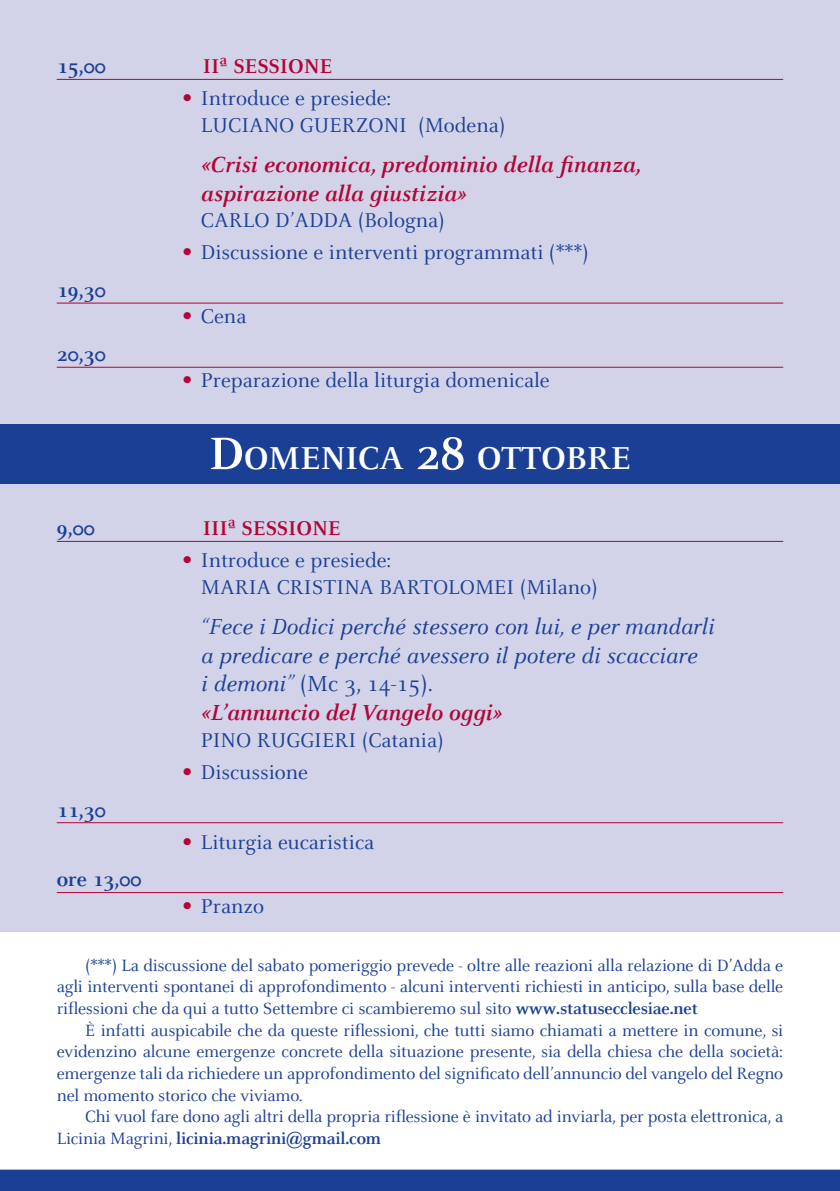
<style>
.page{position:relative;width:840px;height:1191px;background:#fff}
.page>*{position:absolute;margin:0;border:0;box-sizing:border-box;transform-origin:0 0}
.t1{font:700 35px "Celeste";letter-spacing:-.015em;color:#fff}
.t2{font:italic 24px/28.8px "Celeste";color:#1b3f94}
.t3{font:italic 700 24px/28.8px "Celeste";color:#b30437}
.t4{font:22px/26.4px "Celeste";color:#1b3f94}
.t5{font:700 22px "Celeste";color:#1b3f94}
.t6{font:700 22px "Celeste";color:#b30437}
.t7{font:18px/21.6px "Celeste";letter-spacing:-.01em;color:#1b3f94;text-align:justify}
.s1{font-family:"DIN";color:#b30437}
.s2{font-size:50px}
.s3{font-style:normal}
.s4{font-weight:700;color:#b30437}
.s5{font-weight:700}
</style>
<div class="page">
<hr style="left:0;top:552px;width:1px;height:639px;background:#d2d3e9">
<div style="left:0;top:0;width:839px;height:931px;background:#d2d3e9"></div>
<div style="left:0;top:1169px;width:839px;height:22px;background:#1b3f94"></div>
<div style="left:0;top:424px;width:839px;height:60px;background:#1b3f94"></div>
<hr style="left:57px;top:79px;width:725px;height:1px;background:#b30437">
<hr style="left:57px;top:302px;width:725px;height:1px;background:#b30437">
<hr style="left:57px;top:367px;width:725px;height:1px;background:#b30437">
<hr style="left:57px;top:541px;width:725px;height:1px;background:#b30437">
<hr style="left:57px;top:822px;width:725px;height:1px;background:#b30437">
<hr style="left:57px;top:892px;width:725px;height:1px;background:#b30437">
<p class="t5" style="left:57px;top:57px;width:50px">15,00</p>
<p class="t6" style="left:203px;top:57px;width:131px">IIª SESSIONE</p>
<p class="t4" style="left:201px;top:87px;width:306px;text-indent:-19px"><span class="s1">•</span> Introduce e presiede:<br>LUCIANO GUERZONI (Modena)</p>
<h2 class="t3" style="left:201px;top:152px;width:441px">«Crisi economica, predominio della finanza, aspirazione alla giustizia»</h2>
<p class="t4" style="left:201px;top:209px;width:245px">CARLO D’ADDA (Bologna)</p>
<p class="t4" style="left:181px;top:241px;width:408px"><span class="s1">•</span> Discussione e interventi programmati (***)</p>
<p class="t5" style="left:57px;top:281px;width:50px">19,30</p>
<p class="t4" style="left:181px;top:305px;width:66px"><span class="s1">•</span> Cena</p>
<p class="t5" style="left:57px;top:345px;width:50px">20,30</p>
<p class="t4" style="left:181px;top:369px;width:369px"><span class="s1">•</span> Preparazione della liturgia domenicale</p>
<h1 class="t1" style="left:208px;top:444px;width:424px"><span class="s2">D</span>OMENICA <span class="s2">28</span> OTTOBRE</h1>
<p class="t5" style="left:57px;top:519px;width:39px">9,00</p>
<p class="t6" style="left:203px;top:519px;width:139px">IIIª SESSIONE</p>
<p class="t4" style="left:201px;top:549px;width:398px;text-indent:-19px"><span class="s1">•</span> Introduce e presiede:<br>MARIA CRISTINA BARTOLOMEI (Milano)</p>
<h2 class="t2" style="left:201px;top:614px;width:514px">“Fece i Dodici perché stessero con lui, e per mandarli a predicare e perché avessero il potere di scacciare<br>i demoni” <span class="s3">(Mc 3, 14-15).<br></span><span class="s4">«L’annuncio del Vangelo oggi»</span></h2>
<p class="t4" style="left:201px;top:729px;width:244px">PINO RUGGIERI (Catania)</p>
<p class="t4" style="left:181px;top:761px;width:128px"><span class="s1">•</span> Discussione</p>
<p class="t5" style="left:57px;top:801px;width:50px">11,30</p>
<p class="t4" style="left:181px;top:830px;width:194px"><span class="s1">•</span> Liturgia eucaristica</p>
<p class="t5" style="left:57px;top:870px;width:86px">ore 13,00</p>
<p class="t4" style="left:181px;top:895px;width:84px"><span class="s1">•</span> Pranzo</p>
<p class="t7" style="left:57px;top:956px;width:727px;text-indent:28px">(***) La discussione del sabato pomeriggio prevede - oltre alle reazioni alla relazione di D’Adda e agli interventi spontanei di approfondimento - alcuni interventi richiesti in anticipo, sulla base delle riflessioni che da qui a tutto Settembre ci scambieremo sul sito <span class="s5">www.statusecclesiae.net</span></p>
<p class="t7" style="left:57px;top:1021px;width:727px;text-indent:28px">È infatti auspicabile che da queste riflessioni, che tutti siamo chiamati a mettere in comune, si evidenzino alcune emergenze concrete della situazione presente, sia della chiesa che della società: emergenze tali da richiedere un approfondimento del significato dell’annuncio del vangelo del Regno nel momento storico che viviamo.</p>
<p class="t7" style="left:57px;top:1107px;width:727px;text-indent:28px">Chi vuol fare dono agli altri della propria riflessione è invitato ad inviarla, per posta elettronica, a<br>Licinia Magrini, <span class="s5">licinia.magrini@gmail.com</span></p>
</div>
